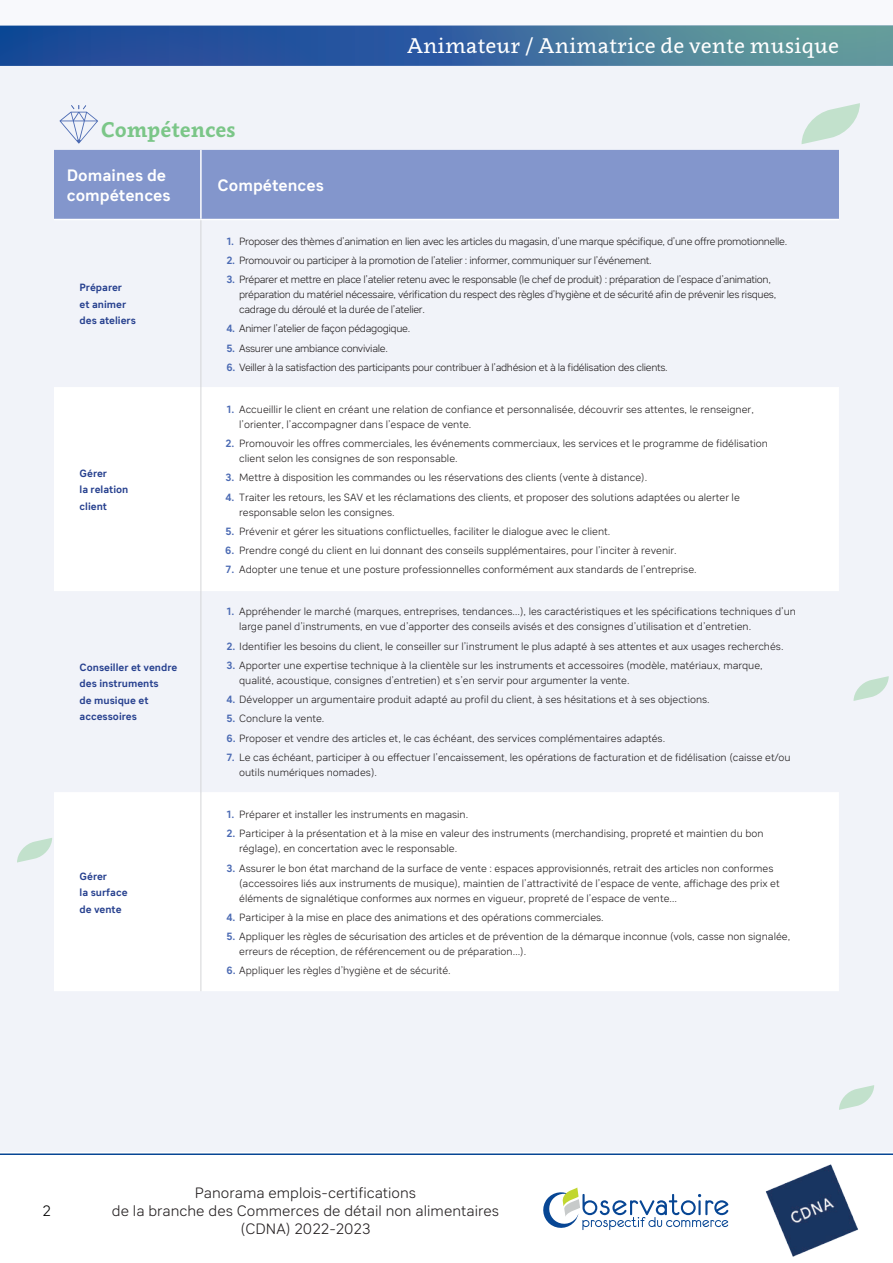
<style>
.page{position:relative;width:893px;height:1263px;background:#fff}
.page>*{position:absolute;margin:0;border:0;box-sizing:border-box;transform-origin:0 0}
.t1{font:21px "Clavo";color:#fff}
.t2{font:700 21px "Clavo";color:#7bc688}
.t3{font:700 16.5px/20.7px "Sebino";color:#fff}
.t4{font:300 15px/17.9px "Sebino Soft";color:#231f20;text-align:center}
.t5{font:300 15px "Sebino Soft";color:#000}
.t6{font:300 10.5px/15px "Sebino";color:#231f20}
.t7{font:300 10.5px/15px "Sebino";letter-spacing:-.03em;color:#231f20}
.t8{font:700 10.5px/16.5px "Sebino";color:#253f8e}
.s1{font-weight:700;color:#4b6ab3}
</style>
<div class="page">
<div style="left:0;top:0;width:893px;height:1154px;background:#f1f3f9"></div>
<svg style="left:0;top:26px;width:893px;height:40px;background:#3a6a9c"></svg>
<svg style="left:17px;top:838px;width:35px;height:24px"></svg>
<svg style="left:853px;top:676px;width:36px;height:25px"></svg>
<svg style="left:839px;top:1085px;width:35px;height:25px"></svg>
<div style="left:54px;top:150px;width:785px;height:69px;background:#8396cc"></div>
<svg style="left:54px;top:389px;width:785px;height:602px;fill:#fff"></svg>
<hr style="left:201px;top:219px;width:638px;height:1px;background:#fff">
<hr style="left:54px;top:387px;width:147px;height:2px;background:#fff">
<hr style="left:201px;top:387px;width:638px;height:2px;background:#fff">
<hr style="left:54px;top:590px;width:147px;height:1px;background:#fff">
<hr style="left:201px;top:590px;width:638px;height:1px;background:#fff">
<hr style="left:54px;top:792px;width:147px;height:2px;background:#fff">
<hr style="left:201px;top:792px;width:638px;height:2px;background:#fff">
<hr style="left:200px;top:150px;width:2px;height:69px;background:#fff">
<hr style="left:54px;top:219px;width:147px;height:1px;background:#fff">
<hr style="left:201px;top:220px;width:1px;height:168px;background:#d4d5d7">
<hr style="left:201px;top:388px;width:1px;height:202px;background:#d4d5d7">
<hr style="left:201px;top:590px;width:1px;height:203px;background:#d4d5d7">
<hr style="left:201px;top:793px;width:1px;height:198px;background:#d4d5d7">
<svg style="left:59px;top:105px;width:39px;height:39px"></svg>
<svg style="left:801px;top:103px;width:59px;height:41px"></svg>
<div style="left:0;top:1152px;width:893px;height:111px;background:#fff"></div>
<hr style="left:0;top:1153px;width:893px;height:2px;background:#074694">
<img style="left:765px;top:1164px;width:93px;height:93px">
<svg style="left:543px;top:1187px;width:185px;height:43px"></svg>
<h1 class="t2" style="left:101px;top:115px;width:136px">Compétences</h1>
<h2 class="t3" style="left:67px;top:165px;width:105px">Domaines de compétences</h2>
<h2 class="t3" style="left:218px;top:175px;width:108px">Compétences</h2>
<h1 class="t1" style="left:407px;top:31px;width:433px">Animateur / Animatrice de vente musique</h1>
<p class="t8" style="left:80px;top:280px;width:58px">Préparer<br>et animer des ateliers</p>
<p class="t8" style="left:80px;top:465px;width:50px">Gérer<br>la relation client</p>
<p class="t8" style="left:80px;top:659px;width:99px">Conseiller et vendre des instruments<br>de musique et accessoires</p>
<p class="t8" style="left:80px;top:868px;width:50px">Gérer<br>la surface de vente</p>
<p class="t7" style="left:226px;top:234px;width:562px"><span class="s1">1.</span> Proposer des thèmes d’animation en lien avec les articles du magasin, d’une marque spécifique, d’une offre promotionnelle.</p>
<p class="t7" style="left:226px;top:253px;width:427px"><span class="s1">2.</span> Promouvoir ou participer à la promotion de l’atelier : informer, communiquer sur l’événement.</p>
<p class="t7" style="left:239px;top:272px;width:539px;text-indent:-13px"><span class="s1">3.</span> Préparer et mettre en place l’atelier retenu avec le responsable (le chef de produit) : préparation de l’espace d’animation, préparation du matériel nécessaire, vérification du respect des règles d’hygiène et de sécurité afin de prévenir les risques, cadrage du déroulé et la durée de l’atelier.</p>
<p class="t7" style="left:226px;top:321px;width:185px"><span class="s1">4.</span> Animer l’atelier de façon pédagogique.</p>
<p class="t7" style="left:226px;top:341px;width:163px"><span class="s1">5.</span> Assurer une ambiance conviviale.</p>
<p class="t7" style="left:226px;top:360px;width:443px"><span class="s1">6.</span> Veiller à la satisfaction des participants pour contribuer à l’adhésion et à la fidélisation des clients.</p>
<p class="t6" style="left:239px;top:402px;width:516px;text-indent:-13px"><span class="s1">1.</span> Accueillir le client en créant une relation de confiance et personnalisée, découvrir ses attentes, le renseigner, l’orienter, l’accompagner dans l’espace de vente.</p>
<p class="t6" style="left:239px;top:436px;width:530px;text-indent:-14px"><span class="s1">2.</span> Promouvoir les offres commerciales, les événements commerciaux, les services et le programme de fidélisation client selon les consignes de son responsable.</p>
<p class="t6" style="left:225px;top:470px;width:423px"><span class="s1">3.</span> Mettre à disposition les commandes ou les réservations des clients (vente à distance).</p>
<p class="t6" style="left:239px;top:490px;width:502px;text-indent:-14px"><span class="s1">4.</span> Traiter les retours, les SAV et les réclamations des clients, et proposer des solutions adaptées ou alerter le responsable selon les consignes.</p>
<p class="t6" style="left:225px;top:524px;width:386px"><span class="s1">5.</span> Prévenir et gérer les situations conflictuelles, faciliter le dialogue avec le client.</p>
<p class="t6" style="left:225px;top:543px;width:453px"><span class="s1">6.</span> Prendre congé du client en lui donnant des conseils supplémentaires, pour l’inciter à revenir.</p>
<p class="t6" style="left:226px;top:562px;width:473px"><span class="s1">7.</span> Adopter une tenue et une posture professionnelles conformément aux standards de l’entreprise.</p>
<p class="t6" style="left:239px;top:604px;width:558px;text-indent:-13px"><span class="s1">1.</span> Appréhender le marché (marques, entreprises, tendances…), les caractéristiques et les spécifications techniques d’un large panel d’instruments, en vue d’apporter des conseils avisés et des consignes d’utilisation et d’entretien.</p>
<p class="t6" style="left:226px;top:639px;width:559px"><span class="s1">2.</span> Identifier les besoins du client, le conseiller sur l’instrument le plus adapté à ses attentes et aux usages recherchés.</p>
<p class="t6" style="left:239px;top:658px;width:525px;text-indent:-13px"><span class="s1">3.</span> Apporter une expertise technique à la clientèle sur les instruments et accessoires (modèle, matériaux, marque, qualité, acoustique, consignes d’entretien) et s’en servir pour argumenter la vente.</p>
<p class="t6" style="left:226px;top:692px;width:485px"><span class="s1">4.</span> Développer un argumentaire produit adapté au profil du client, à ses hésitations et à ses objections.</p>
<p class="t6" style="left:226px;top:711px;width:99px"><span class="s1">5.</span> Conclure la vente.</p>
<p class="t6" style="left:226px;top:731px;width:440px"><span class="s1">6.</span> Proposer et vendre des articles et, le cas échéant, des services complémentaires adaptés.</p>
<p class="t6" style="left:239px;top:750px;width:553px;text-indent:-13px"><span class="s1">7.</span> Le cas échéant, participer à ou effectuer l’encaissement, les opérations de facturation et de fidélisation (caisse et/ou outils numériques nomades).</p>
<p class="t6" style="left:226px;top:807px;width:243px"><span class="s1">1.</span> Préparer et installer les instruments en magasin.</p>
<p class="t6" style="left:239px;top:826px;width:526px;text-indent:-13px"><span class="s1">2.</span> Participer à la présentation et à la mise en valeur des instruments (merchandising, propreté et maintien du bon réglage), en concertation avec le responsable.</p>
<p class="t6" style="left:239px;top:860px;width:542px;text-indent:-13px"><span class="s1">3.</span> Assurer le bon état marchand de la surface de vente : espaces approvisionnés, retrait des articles non conformes (accessoires liés aux instruments de musique), maintien de l’attractivité de l’espace de vente, affichage des prix et éléments de signalétique conformes aux normes en vigueur, propreté de l’espace de vente…</p>
<p class="t6" style="left:226px;top:910px;width:379px"><span class="s1">4.</span> Participer à la mise en place des animations et des opérations commerciales.</p>
<p class="t6" style="left:239px;top:929px;width:552px;text-indent:-13px"><span class="s1">5.</span> Appliquer les règles de sécurisation des articles et de prévention de la démarque inconnue (vols, casse non signalée, erreurs de réception, de référencement ou de préparation…).</p>
<p class="t6" style="left:226px;top:963px;width:226px"><span class="s1">6.</span> Appliquer les règles d’hygiène et de sécurité.</p>
<h3 class="t5" style="left:43px;top:1202px;width:10px">2</h3>
<h3 class="t4" style="left:112px;top:1184px;width:388px">Panorama emplois-certifications<br>de la branche des Commerces de détail non alimentaires (CDNA) 2022-2023</h3>
</div>
